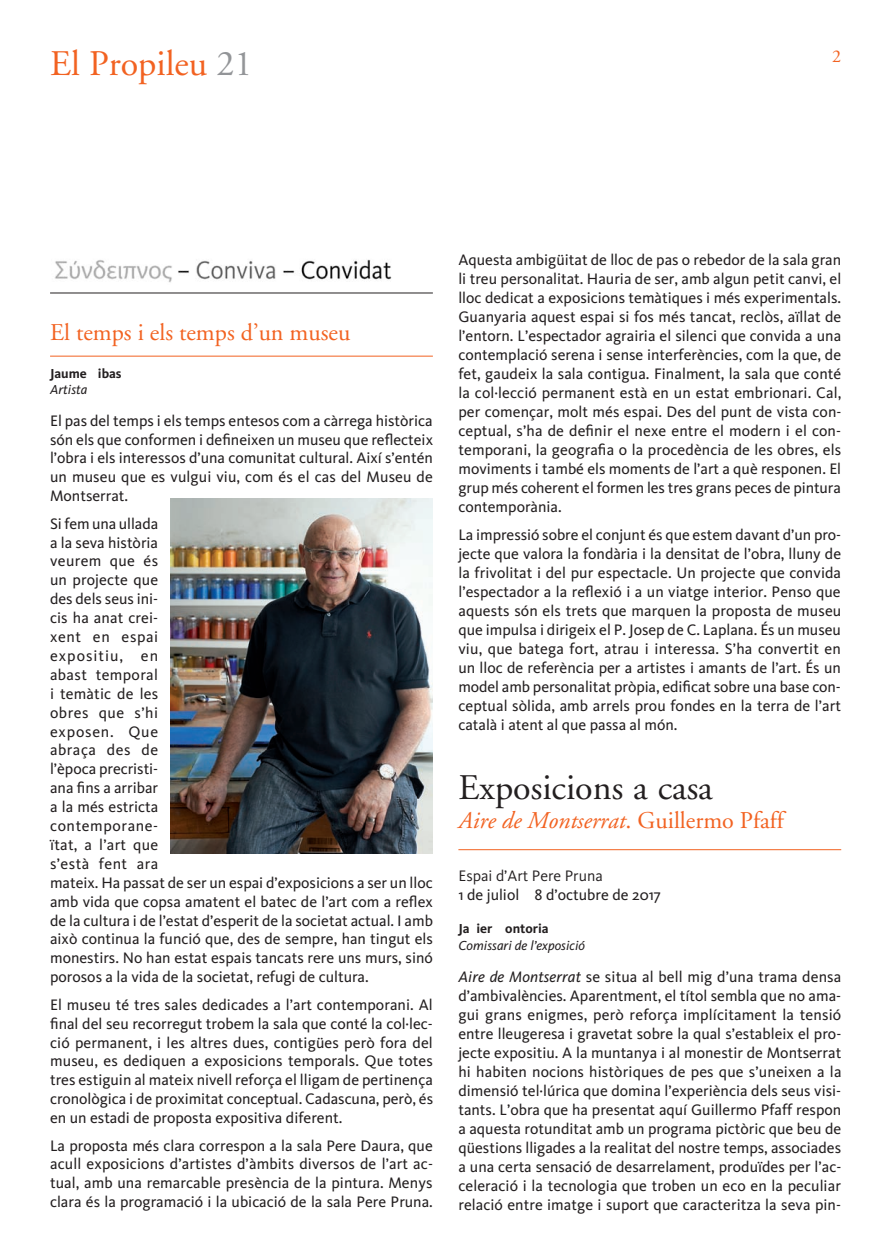
<style>
.page{position:relative;width:892px;height:1259px;background:#fff}
.page>*{position:absolute;margin:0;border:0;box-sizing:border-box;transform-origin:0 0}
.t1{font:36px "Adobe Garamond";color:#231f20}
.t2{font:36px "Adobe Garamond";color:#f26221}
.t3{font:italic 24px "Adobe Garamond";color:#f26221}
.t4{font:24px "Adobe Garamond";color:#f26221}
.t5{font:18px "Adobe Garamond";color:#f26221}
.t6{font:15.75px/18.9px "Kievit";color:#231f20;text-align:justify}
.t7{font:15.75px "Kievit";color:#231f20}
.t8{font:italic 13.5px "Kievit";color:#231f20}
.t9{font:700 13.5px "Kievit";color:#231f20}
.s1{color:#939598}
.s2{font-style:normal}
.s3{font-style:italic}
</style>
<div class="page">
<hr style="left:50px;top:293px;width:383px;height:1px;background:#231f20">
<hr style="left:50px;top:356px;width:383px;height:1px;background:#f26221">
<img style="left:55px;top:259px;width:337px;height:24px">
<hr style="left:458px;top:849px;width:383px;height:1px;background:#f26221">
<img style="left:171px;top:498px;width:262px;height:356px">
<h1 class="t2" style="left:50px;top:45px;width:204px">El Propileu <span class="s1">21</span></h1>
<p class="t5" style="left:832px;top:47px;width:10px">2</p>
<h2 class="t4" style="left:50px;top:320px;width:302px">El temps i els temps d’un museu</h2>
<p class="t9" style="left:50px;top:365px;width:73px">Jaume Ribas</p>
<p class="t8" style="left:50px;top:381px;width:39px">Artista</p>
<p class="t6" style="left:50px;top:411px;width:384px">El pas del temps i els temps entesos com a càrrega històrica són els que conformen i defineixen un museu que reflecteix l’obra i els interessos d’una comunitat cultural. Així s’entén un museu que es vulgui viu, com és el cas del Museu de Montserrat.</p>
<p class="t6" style="left:50px;top:514px;width:384px;text-align:left">Si fem una ullada<br>a la seva història<br>veurem que és<br>un projecte que<br>des dels seus ini-<br>cis ha anat crei-<br>xent en espai<br>expositiu, en<br>abast temporal<br>i temàtic de les<br>obres que s’hi<br>exposen. Que<br>abraça des de<br>l’època precristi-<br>ana fins a arribar<br>a la més estricta<br>contemporane-<br>ïtat, a l’art que<br>s’està fent ara<br>mateix. Ha passat de ser un espai d’exposicions a ser un lloc amb vida que copsa amatent el batec de l’art com a reflex de la cultura i de l’estat d’esperit de la societat actual. I amb això continua la funció que, des de sempre, han tingut els monestirs. No han estat espais tancats rere uns murs, sinó porosos a la vida de la societat, refugi de cultura.</p>
<p class="t6" style="left:50px;top:995px;width:384px">El museu té tres sales dedicades a l’art contemporani. Al final del seu recorregut trobem la sala que conté la col·lec&shy;ció permanent, i les altres dues, contigües però fora del museu, es dediquen a exposicions temporals. Que totes tres estiguin al mateix nivell reforça el lligam de pertinença cronològica i de proximitat conceptual. Cadascuna, però, és en un estadi de proposta expositiva diferent.</p>
<p class="t6" style="left:50px;top:1136px;width:384px">La proposta més clara correspon a la sala Pere Daura, que acull exposicions d’artistes d’àmbits diversos de l’art ac&shy;tual, amb una remarcable presència de la pintura. Menys clara és la programació i la ubicació de la sala Pere Pruna.</p>
<p class="t6" style="left:458px;top:250px;width:384px">Aquesta ambigüitat de lloc de pas o rebedor de la sala gran li treu personalitat. Hauria de ser, amb algun petit canvi, el lloc dedicat a exposicions temàtiques i més experimentals.<br>Guanyaria aquest espai si fos més tancat, reclòs, aïllat de l’entorn. L’espectador agrairia el silenci que convida a una contemplació serena i sense interferències, com la que, de fet, gaudeix la sala contigua. Finalment, la sala que conté la col·lecció permanent està en un estat embrionari. Cal, per començar, molt més espai. Des del punt de vista con&shy;ceptual, s’ha de definir el nexe entre el modern i el con&shy;temporani, la geografia o la procedència de les obres, els moviments i també els moments de l’art a què responen. El grup més coherent el formen les tres grans peces de pintura contemporània.</p>
<p class="t6" style="left:458px;top:525px;width:384px">La impressió sobre el conjunt és que estem davant d’un pro&shy;jecte que valora la fondària i la densitat de l’obra, lluny de la frivolitat i del pur espectacle. Un projecte que convida l’espectador a la reflexió i a un viatge interior. Penso que aquests són els trets que marquen la proposta de museu que impulsa i dirigeix el P. Josep de C. Laplana. És un museu viu, que batega fort, atrau i interessa. S’ha convertit en un lloc de referència per a artistes i amants de l’art. És un model amb personalitat pròpia, edificat sobre una base con&shy;ceptual sòlida, amb arrels prou fondes en la terra de l’art català i atent al que passa al món.</p>
<h1 class="t1" style="left:458px;top:768px;width:256px">Exposicions a casa</h1>
<h2 class="t3" style="left:458px;top:808px;width:327px">Aire de Montserrat<span class="s2">. Guillermo Pfaff</span></h2>
<p class="t7" style="left:458px;top:867px;width:146px">Espai d’Art Pere Pruna</p>
<p class="t6" style="left:458px;top:886px;width:204px">1 de juliol – 8 d’octubre de 2017</p>
<p class="t9" style="left:458px;top:921px;width:92px">Javier Hontoria</p>
<p class="t8" style="left:458px;top:937px;width:128px">Comissari de l’exposició</p>
<p class="t6" style="left:458px;top:967px;width:384px"><span class="s3">Aire de Montserrat</span> se situa al bell mig d’una trama densa d’ambivalències. Aparentment, el títol sembla que no ama&shy;gui grans enigmes, però reforça implícitament la tensió entre lleugeresa i gravetat sobre la qual s’estableix el pro&shy;jecte expositiu. A la muntanya i al monestir de Montserrat hi habiten nocions històriques de pes que s’uneixen a la dimensió tel·lúrica que domina l’experiència dels seus visi&shy;tants. L’obra que ha presentat aquí Guillermo Pfaff respon a aquesta rotunditat amb un programa pictòric que beu de qüestions lligades a la realitat del nostre temps, associades a una certa sensació de desarrelament, produïdes per l’ac&shy;celeració i la tecnologia que troben un eco en la peculiar relació entre imatge i suport que caracteritza la seva pin-</p>
</div>
